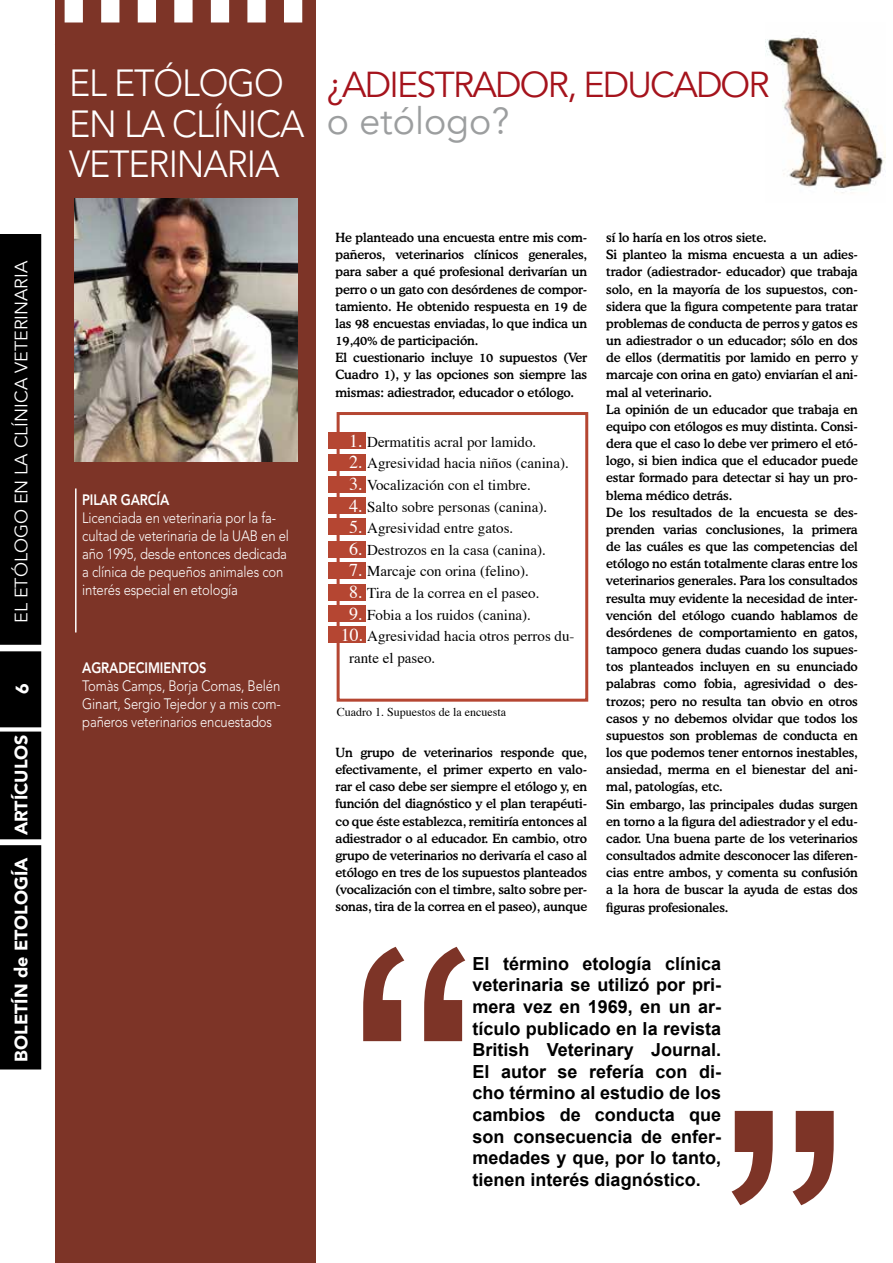
<style>
.page{position:relative;width:893px;height:1263px;background:#fff}
.page>*{position:absolute;margin:0;border:0;box-sizing:border-box;transform-origin:0 0}
.t1{font:300 52.5px "Avenir";letter-spacing:-.03em;color:#fff;scale:.95 1}
.t2{font:300 37.5px/40.5px "Avenir";letter-spacing:-.03em;color:#fff;scale:.95 1}
.t3{font:37.5px "Avenir";color:#9c9e9f}
.t4{font:36px "Avenir";letter-spacing:-.05em;color:#a5131c}
.t5{font:700 18px/21.6px "Arial";color:#000;text-align:justify}
.t6{font:18px "Avenir";color:#fff}
.t7{font:900 18px "Avenir";color:#fff}
.t8{font:18px "Times";color:#fff}
.t9{font:15px "Times";color:#000}
.t10{font:300 15px/18px "Avenir";letter-spacing:-.01em;color:#fff;scale:.87 1}
.t11{font:800 15px "Avenir";letter-spacing:-.01em;color:#fff;scale:.86 1}
.t12{font:500 12.75px/17.1px "Cooper BT";letter-spacing:-.01em;color:#000}
.t13{font:12px "Times";color:#000}
.s1{font-size:18px;color:#fff}
</style>
<div class="page">
<div style="left:55px;top:1px;width:260px;height:1262px;background:#7d3427"></div>
<svg style="left:55px;top:0;width:261px;height:23px"></svg>
<div style="left:0;top:651px;width:41px;height:188px;background:#000"></div>
<div style="left:0;top:234px;width:41px;height:411px;background:#000"></div>
<div style="left:0;top:845px;width:41px;height:224px;background:#000"></div>
<img style="left:74px;top:198px;width:223px;height:263px">
<hr style="left:75px;top:488px;width:2px;height:144px;background:#fff">
<div style="left:337px;top:412px;width:251px;height:290px;background:#fff;border:3px solid #b54632"></div>
<div style="left:328px;top:432px;width:38px;height:17px;background:#b54632"></div>
<div style="left:328px;top:455px;width:38px;height:16px;background:#b54632"></div>
<div style="left:328px;top:476px;width:38px;height:16px;background:#b54632"></div>
<div style="left:328px;top:498px;width:38px;height:16px;background:#b54632"></div>
<div style="left:328px;top:519px;width:38px;height:16px;background:#b54632"></div>
<div style="left:328px;top:541px;width:38px;height:16px;background:#b54632"></div>
<div style="left:328px;top:562px;width:38px;height:16px;background:#b54632"></div>
<div style="left:328px;top:584px;width:38px;height:16px;background:#b54632"></div>
<div style="left:328px;top:605px;width:38px;height:17px;background:#b54632"></div>
<div style="left:328px;top:626px;width:38px;height:17px;background:#b54632"></div>
<img style="left:765px;top:35px;width:121px;height:158px">
<svg style="left:363px;top:947px;width:102px;height:94px"></svg>
<svg style="left:732px;top:1111px;width:102px;height:94px"></svg>
<h3 class="t6" style="left:11px;top:623px;width:364px;rotate:-90deg">EL ETÓLOGO EN LA CLÍNICA VETERINARIA</h3>
<h3 class="t7" style="left:7px;top:694px;width:12px;rotate:-90deg">6</h3>
<h3 class="t7" style="left:6px;top:835px;width:102px;rotate:-90deg">ARTÍCULOS</h3>
<h3 class="t7" style="left:6px;top:1061px;width:206px;rotate:-90deg">BOLETÍN de ETOLOGÍA</h3>
<h2 class="t2" style="left:69px;top:63px;width:249px">EL ETÓ LOGO<br>EN LA CLÍNICA<br>VETERINARIA</h2>
<h1 class="t1" style="left:52px;top:61px;width:234px">ARTÍCU LOS</h1>
<p class="t11" style="left:82px;top:491px;width:103px">PILAR GARCÍA</p>
<p class="t10" style="left:82px;top:509px;width:239px">Licenciada en veterinaria por la fa&shy;cultad de veterinaria de la UAB en el año 1995, desde entonces dedicada a clínica de pequeños animales con interés especial en etología</p>
<p class="t11" style="left:82px;top:659px;width:146px">AGRADECIM IENTOS</p>
<p class="t10" style="left:82px;top:677px;width:230px;text-align:justify">Tomàs Camps, Borja Comas, Belén Ginart, Sergio Tejedor y a mis com&shy;pañeros veterinarios encuestados</p>
<h3 class="t4" style="left:327px;top:63px;width:444px">¿ADIESTRADOR, EDUCADOR</h3>
<h2 class="t3" style="left:327px;top:99px;width:184px">o etólogo?</h2>
<p class="t12" style="left:336px;top:229px;width:253px">He planteado una encuesta entre mis com&shy;pañeros, veterinarios clínicos generales, para saber a qué profesional derivarían un perro o un gato con desórdenes de compor&shy;tamiento. He obtenido respuesta en 19 de las 98 encuestas enviadas, lo que indica un 19,40% de participación.<br>El cuestionario incluye 10 supuestos (Ver Cuadro 1), y las opciones son siempre las mismas: adiestrador, educador o etólogo.</p>
<p class="t9" style="left:349px;top:428px;width:189px"><span class="s1">1.</span> Dermatitis acral por lamido.</p>
<p class="t9" style="left:349px;top:449px;width:221px"><span class="s1">2.</span> Agresividad hacia niños (canina).</p>
<p class="t9" style="left:349px;top:471px;width:183px"><span class="s1">3.</span> Vocalización con el timbre.</p>
<p class="t9" style="left:349px;top:492px;width:199px"><span class="s1">4.</span> Salto sobre personas (canina).</p>
<p class="t9" style="left:349px;top:514px;width:166px"><span class="s1">5.</span> Agresividad entre gatos.</p>
<p class="t9" style="left:349px;top:536px;width:198px"><span class="s1">6.</span> Destrozos en la casa (canina).</p>
<p class="t9" style="left:349px;top:557px;width:181px"><span class="s1">7.</span> Marcaje con orina (felino).</p>
<p class="t9" style="left:349px;top:579px;width:192px"><span class="s1">8.</span> Tira de la correa en el paseo.</p>
<p class="t9" style="left:349px;top:600px;width:183px"><span class="s1">9.</span> Fobia a los ruidos (canina).</p>
<p class="t9" style="left:367px;top:622px;width:209px">Agresividad hacia otros perros du-</p>
<p class="t9" style="left:349px;top:644px;width:88px">rante el paseo.</p>
<h3 class="t8" style="left:341px;top:618px;width:24px">10.</h3>
<p class="t13" style="left:337px;top:701px;width:171px">Cuadro 1. Supuestos de la encuesta</p>
<p class="t12" style="left:336px;top:744px;width:253px;text-align:justify">Un grupo de veterinarios responde que, efectivamente, el primer experto en valo&shy;rar el caso debe ser siempre el etólogo y, en función del diagnóstico y el plan terapéuti&shy;co que éste establezca, remitiría entonces al adiestrador o al educador. En cambio, otro grupo de veterinarios no derivaría el caso al etólogo en tres de los supuestos planteados (vocalización con el timbre, salto sobre per&shy;sonas, tira de la correa en el paseo), aunque</p>
<p class="t12" style="left:606px;top:229px;width:253px">sí lo haría en los otros siete.<br>Si planteo la misma encuesta a un adies&shy;trador (adiestrador- educador) que trabaja solo, en la mayoría de los supuestos, con&shy;sidera que la figura competente para tratar problemas de conducta de perros y gatos es un adiestrador o un educador; sólo en dos de ellos (dermatitis por lamido en perro y marcaje con orina en gato) enviarían el ani&shy;mal al veterinario.<br>La opinión de un educador que trabaja en equipo con etólogos es muy distinta. Consi&shy;dera que el caso lo debe ver primero el etó&shy;logo, si bien indica que el educador puede estar formado para detectar si hay un pro&shy;blema médico detrás.<br>De los resultados de la encuesta se des&shy;prenden varias conclusiones, la primera de las cuáles es que las competencias del etólogo no están totalmente claras entre los veterinarios generales. Para los consultados resulta muy evidente la necesidad de inter&shy;vención del etólogo cuando hablamos de desórdenes de comportamiento en gatos, tampoco genera dudas cuando los supues&shy;tos planteados incluyen en su enunciado palabras como fobia, agresividad o des&shy;trozos; pero no resulta tan obvio en otros casos y no debemos olvidar que todos los supuestos son problemas de conducta en los que podemos tener entornos inestables, ansiedad, merma en el bienestar del ani&shy;mal, patologías, etc.<br>Sin embargo, las principales dudas surgen en torno a la figura del adiestrador y el edu&shy;cador. Una buena parte de los veterinarios consultados admite desconocer las diferen&shy;cias entre ambos, y comenta su confusión a la hora de buscar la ayuda de estas dos figuras profesionales.</p>
<p class="t5" style="left:473px;top:953px;width:250px">El término etología clínica veterinaria se utilizó por pri&shy;mera vez en 1969, en un ar&shy;tículo publicado en la revista British Veterinary Journal.<br>El autor se refería con di&shy;cho término al estudio de los cambios de conducta que son consecuencia de enfer&shy;medades y que, por lo tanto, tienen interés diagnóstico.</p>
</div>
